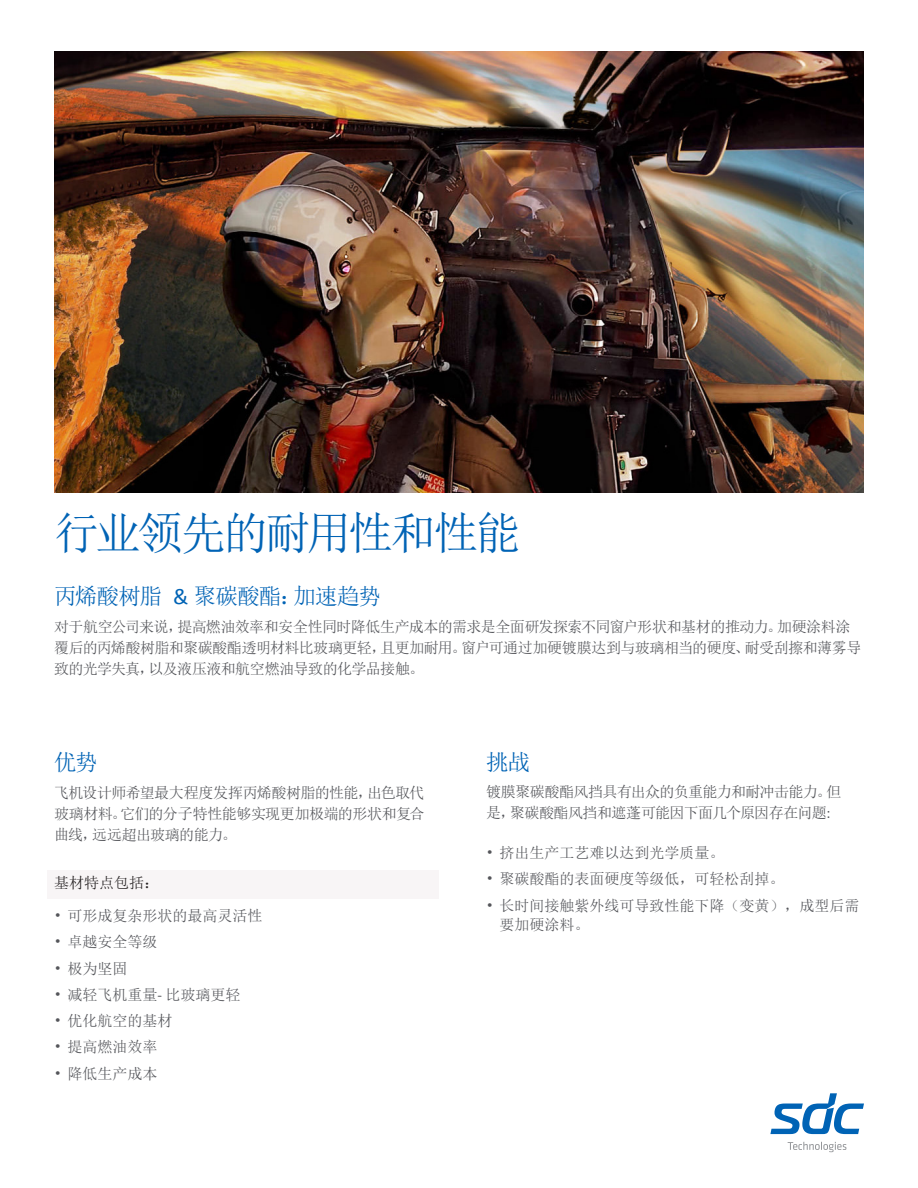
<style>
.page{position:relative;width:918px;height:1188px;background:#fff}
.page>*{position:absolute;margin:0;border:0;box-sizing:border-box;transform-origin:0 0}
.Headline__Span_Columns{font:45px "Sim Sun";letter-spacing:-.065em;color:#0063b5}
.Body__Title{font:22.5px "Sim Sun";letter-spacing:-.04em;color:#0063b5}
.Body__Content{font:15px/21px "Sim Sun";letter-spacing:-.04em;color:#54555a}
.Body__Content-2{font:15px/19.5px "Sim Sun";color:#54555a}
.Body__Content-3{font:15px/21px "Sim Sun";letter-spacing:-.02em;color:#54555a;text-align:justify}
.Bullet_-_Title{font:15px "Sim Sun";color:#231f20}
.s1{font-family:"Calibri"}
</style>
<div class="page">
<svg style="left:788px;top:1142px;width:58px;height:10px"></svg>
<svg style="left:770px;top:1093px;width:94px;height:41px"></svg>
<div style="left:47px;top:870px;width:392px;height:29px;background:#f8f5f6"></div>
<img style="left:54px;top:52px;width:810px;height:440px">
<p class="Headline__Span_Columns" style="left:54px;top:510px;width:468px">行业领先的耐用性和性能</p>
<p class="Body__Title" style="left:54px;top:585px;width:329px">丙烯酸树脂 <span class="s1">&amp;</span> 聚碳酸酯：加速趋势</p>
<p class="Body__Content" style="left:54px;top:616px;width:809px">对于航空公司来说，提高燃油效率和安全性同时降低生产成本的需求是全面研发探索不同窗户形状和基材的推动力。加硬涂料涂覆后的丙烯酸树脂和聚碳酸酯透明材料比玻璃更轻，且更加耐用。窗户可通过加硬镀膜达到与玻璃相当的硬度、耐受刮擦和薄雾导致的光学失真，以及液压液和航空燃油导致的化学品接触。</p>
<p class="Body__Title" style="left:54px;top:751px;width:45px">优势</p>
<p class="Body__Content-3" style="left:54px;top:782px;width:372px">飞机设计师希望最大程度发挥丙烯酸树脂的性能，出色取代玻璃材料。它们的分子特性能够实现更加极端的形状和复合曲线，远远超出玻璃的能力。</p>
<p class="Bullet_-_Title" style="left:54px;top:875px;width:107px">基材特点包括：</p>
<p class="Body__Content-2" style="left:54px;top:906px;width:210px">• 可形成复杂形状的最高灵活性</p>
<p class="Body__Content-3" style="left:54px;top:932px;width:105px">• 卓越安全等级</p>
<p class="Body__Content-3" style="left:54px;top:958px;width:75px">• 极为坚固</p>
<p class="Body__Content-2" style="left:54px;top:985px;width:188px">• 减轻飞机重量<span class="s1">-</span> 比玻璃更轻</p>
<p class="Body__Content-2" style="left:54px;top:1011px;width:120px">• 优化航空的基材</p>
<p class="Body__Content-3" style="left:54px;top:1037px;width:105px">• 提高燃油效率</p>
<p class="Body__Content-3" style="left:54px;top:1063px;width:105px">• 降低生产成本</p>
<p class="Body__Title" style="left:486px;top:750px;width:46px">挑战</p>
<p class="Body__Content" style="left:486px;top:781px;width:357px">镀膜聚碳酸酯风挡具有出众的负重能力和耐冲击能力。但是，聚碳酸酯风挡和遮蓬可能因下面几个原因存在问题<span class="s1">:</span></p>
<p class="Body__Content-2" style="left:486px;top:843px;width:240px">• 挤出生产工艺难以达到光学质量。</p>
<p class="Body__Content-2" style="left:486px;top:869px;width:300px">• 聚碳酸酯的表面硬度等级低，可轻松刮掉。</p>
<p class="Body__Content-2" style="left:500px;top:895px;width:361px;text-indent:-14px">• 长时间接触紫外线可导致性能下降（变黄），成型后需要加硬涂料。</p>
</div>
